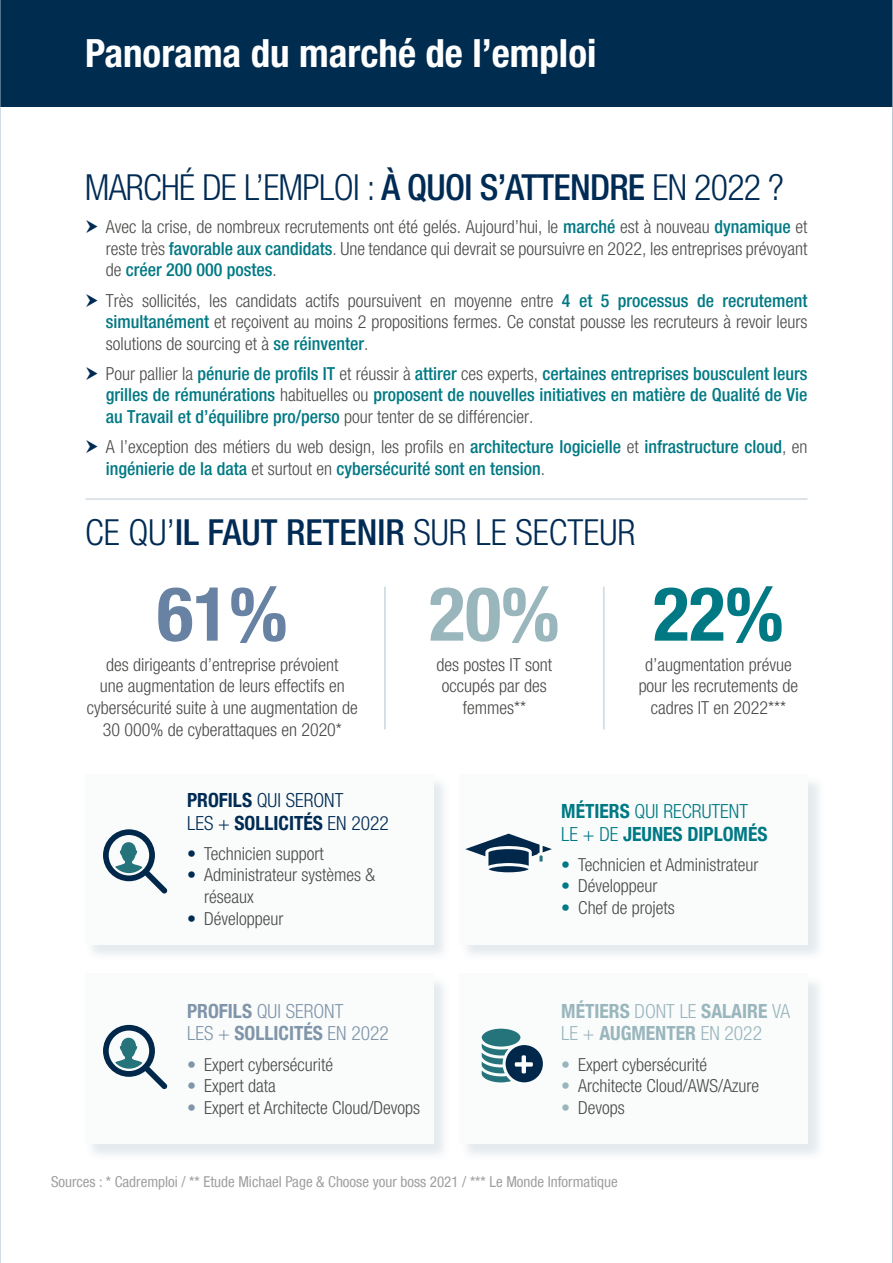
<style>
.page{position:relative;width:893px;height:1263px;background:#fff}
.page>*{position:absolute;margin:0;border:0;box-sizing:border-box;transform-origin:0 0}
.t1{font:700 condensed 75px "Helvetica Neue LT Com";color:#6882a3}
.t2{font:700 condensed 75px "Helvetica Neue LT Com";color:#9ab6bd}
.t3{font:700 condensed 75px "Helvetica Neue LT Com";color:#007984}
.t4{font:700 condensed 39px "Helvetica Neue LT Std";color:#fff}
.t5{font:300 condensed 36px "Helvetica Neue LT Com";letter-spacing:-.02em;color:#002b54}
.t6{font:300 condensed 36px "Helvetica Neue LT Com";color:#002b54}
.t7{font:700 condensed 19.5px/22.5px "Helvetica Neue LT Com";color:#9ab6bd}
.t8{font:700 condensed 19.5px/22.5px "Helvetica Neue LT Com";color:#007984}
.t9{font:300 condensed 19.5px/22.5px "Helvetica Neue LT Com";color:#002b54}
.t10{font:300 condensed 19.5px/22.5px "Helvetica Neue LT Com";color:#8095aa}
.t11{font:300 condensed 18px/21.6px "Helvetica Neue LT Com";color:#4a4a49;text-align:center}
.t12{font:500 condensed 18px/21.6px "Helvetica Neue LT Com";color:#007984;text-align:justify}
.t13{font:condensed 15px "Helvetica Neue LT Com";color:#9f9f9f}
.s1{font-weight:500}
.s2{font-weight:500;color:#007984}
.s3{font-weight:300;color:#4a4a49}
.s4{font-weight:700}
.s5{color:#002b54}
.s6{font-weight:300}
.s7{color:#007984}
.s8{color:#8095aa}
.s9{color:#9ab6bd}
</style>
<div class="page">
<div style="left:0;top:0;width:893px;height:106px;background:#002c50"></div>
<hr style="left:603px;top:587px;width:2px;height:142px;background:#d1dce3">
<hr style="left:384px;top:587px;width:2px;height:142px;background:#d1dce3">
<hr style="left:86px;top:498px;width:721px;height:2px;background:#d1dce3">
<div style="left:85px;top:774px;width:366px;height:188px;background:#a5b9c4;opacity:.3"></div>
<div style="left:85px;top:774px;width:349px;height:170px;background:#fafcfc"></div>
<div style="left:85px;top:974px;width:366px;height:188px;background:#a5b9c4;opacity:.3"></div>
<div style="left:85px;top:974px;width:349px;height:170px;background:#fafcfc"></div>
<div style="left:459px;top:774px;width:366px;height:188px;background:#a5b9c4;opacity:.3"></div>
<div style="left:459px;top:774px;width:349px;height:170px;background:#fafcfc"></div>
<div style="left:459px;top:974px;width:366px;height:188px;background:#a5b9c4;opacity:.3"></div>
<div style="left:459px;top:974px;width:349px;height:170px;background:#fafcfc"></div>
<svg style="left:465px;top:834px;width:87px;height:38px"></svg>
<svg style="left:103px;top:829px;width:64px;height:64px"></svg>
<svg style="left:103px;top:1025px;width:64px;height:64px"></svg>
<div style="left:506px;top:1045px;width:37px;height:37px;background:#01284b;border-radius:50%"></div>
<svg style="left:482px;top:1029px;width:51px;height:53px"></svg>
<hr style="left:0;top:0;width:1px;height:1263px;background:#a5b9c4">
<hr style="left:892px;top:0;width:1px;height:1263px;background:#a5b9c4">
<h2 class="t4" style="left:85px;top:30px;width:513px">Panorama du marché de l’emploi</h2>
<h3 class="t5" style="left:85px;top:166px;width:701px">MARCHÉ DE L’EMPLOI : <span class="s1">À QUOI S’ATTENDRE</span> EN 2022 ?</h3>
<p class="t11" style="left:106px;top:216px;width:703px;text-align:justify">Avec la crise, de nombreux recrutements ont été gelés. Aujourd’hui, le <span class="s2">marché</span> est à nouveau <span class="s2">dynamique</span> et reste très <span class="s2">favorable aux candidats</span>. Une tendance qui devrait se poursuivre en 2022, les entreprises prévoyant de <span class="s2">créer 200 000 postes</span>.</p>
<p class="t11" style="left:106px;top:289px;width:703px;text-align:justify">Très sollicités, les candidats actifs poursuivent en moyenne entre <span class="s2">4 et 5 processus de recrutement simultanément</span> et reçoivent au moins 2 propositions fermes. Ce constat pousse les recruteurs à revoir leurs solutions de sourcing et à <span class="s2">se réinventer</span>.</p>
<p class="t12" style="left:106px;top:362px;width:703px"><span class="s3">Pour pallier la</span> pénurie de profils IT <span class="s3">et réussir à</span> attirer <span class="s3">ces experts,</span> certaines entreprises bousculent leurs grilles de rémunérations <span class="s3">habituelles ou</span> proposent de nouvelles initiatives en matière de Qualité de Vie au Travail et d’équilibre pro/perso <span class="s3">pour tenter de se différencier.</span></p>
<p class="t12" style="left:106px;top:436px;width:703px"><span class="s3">A l’exception des métiers du web design, les profils en</span> architecture logicielle <span class="s3">et</span> infrastructure cloud<span class="s3">, en </span>ingénierie de la data <span class="s3">et surtout en</span> cybersécurité sont en tension<span class="s3">.</span></p>
<h3 class="t6" style="left:85px;top:512px;width:552px">CE QU’<span class="s1">IL FAUT RETENIR</span> SUR LE SECTEUR</h3>
<h1 class="t1" style="left:157px;top:569px;width:132px">61%</h1>
<p class="t11" style="left:87px;top:653px;width:272px">des dirigeants d’entreprise prévoient<br>une augmentation de leurs effectifs en cybersécurité suite à une augmentation de 30 000% de cyberattaques en 2020*</p>
<p class="t9" style="left:187px;top:789px;width:203px"><span class="s4">PROFILS</span> QUI SERONT<br>LES + <span class="s4">SOLLICITÉS</span> EN 2022</p>
<p class="t11" style="left:187px;top:843px;width:138px"><span class="s5">•</span> Technicien support</p>
<p class="t11" style="left:204px;top:864px;width:173px;text-align:left;text-indent:-17px"><span class="s5">•</span> Administrateur systèmes &amp; réseaux</p>
<p class="t11" style="left:187px;top:907px;width:98px"><span class="s5">•</span> Développeur</p>
<h1 class="t2" style="left:429px;top:569px;width:132px">20%</h1>
<p class="t11" style="left:437px;top:653px;width:117px">des postes IT sont occupés par des femmes**</p>
<h1 class="t3" style="left:653px;top:569px;width:132px">22%</h1>
<p class="t11" style="left:639px;top:653px;width:161px">d’augmentation prévue pour les recrutements de cadres IT en 2022***</p>
<p class="t8" style="left:561px;top:800px;width:208px">MÉTIERS <span class="s6">QUI RECRUTENT<br>LE + DE</span> JEUNES DIPLOMÉS</p>
<p class="t11" style="left:561px;top:853px;width:199px"><span class="s7">•</span> Technicien et Administrateur</p>
<p class="t11" style="left:561px;top:875px;width:98px"><span class="s7">•</span> Développeur</p>
<p class="t11" style="left:561px;top:897px;width:115px"><span class="s7">•</span> Chef de projets</p>
<p class="t10" style="left:187px;top:1000px;width:203px"><span class="s4">PROFILS</span> QUI SERONT<br>LES + <span class="s4">SOLLICITÉS</span> EN 2022</p>
<p class="t11" style="left:187px;top:1053px;width:147px"><span class="s8">•</span> Expert cybersécurité</p>
<p class="t11" style="left:187px;top:1075px;width:90px"><span class="s8">•</span> Expert data</p>
<p class="t11" style="left:187px;top:1096px;width:234px"><span class="s8">•</span> Expert et Architecte Cloud/Devops</p>
<p class="t7" style="left:561px;top:1000px;width:230px">MÉTIERS <span class="s6">DONT LE</span> SALAIRE <span class="s6">VA<br>LE +</span> AUGMENTER <span class="s6">EN 2022</span></p>
<p class="t11" style="left:561px;top:1053px;width:147px"><span class="s9">•</span> Expert cybersécurité</p>
<p class="t11" style="left:561px;top:1075px;width:199px"><span class="s9">•</span> Architecte Cloud/AWS/Azure</p>
<p class="t11" style="left:561px;top:1096px;width:65px"><span class="s9">•</span> Devops</p>
<p class="t13" style="left:51px;top:1172px;width:568px">Sources : * Cadremploi / ** Etude Michael Page &amp; Choose your boss 2021 / *** Le Monde Informatique</p>
</div>
